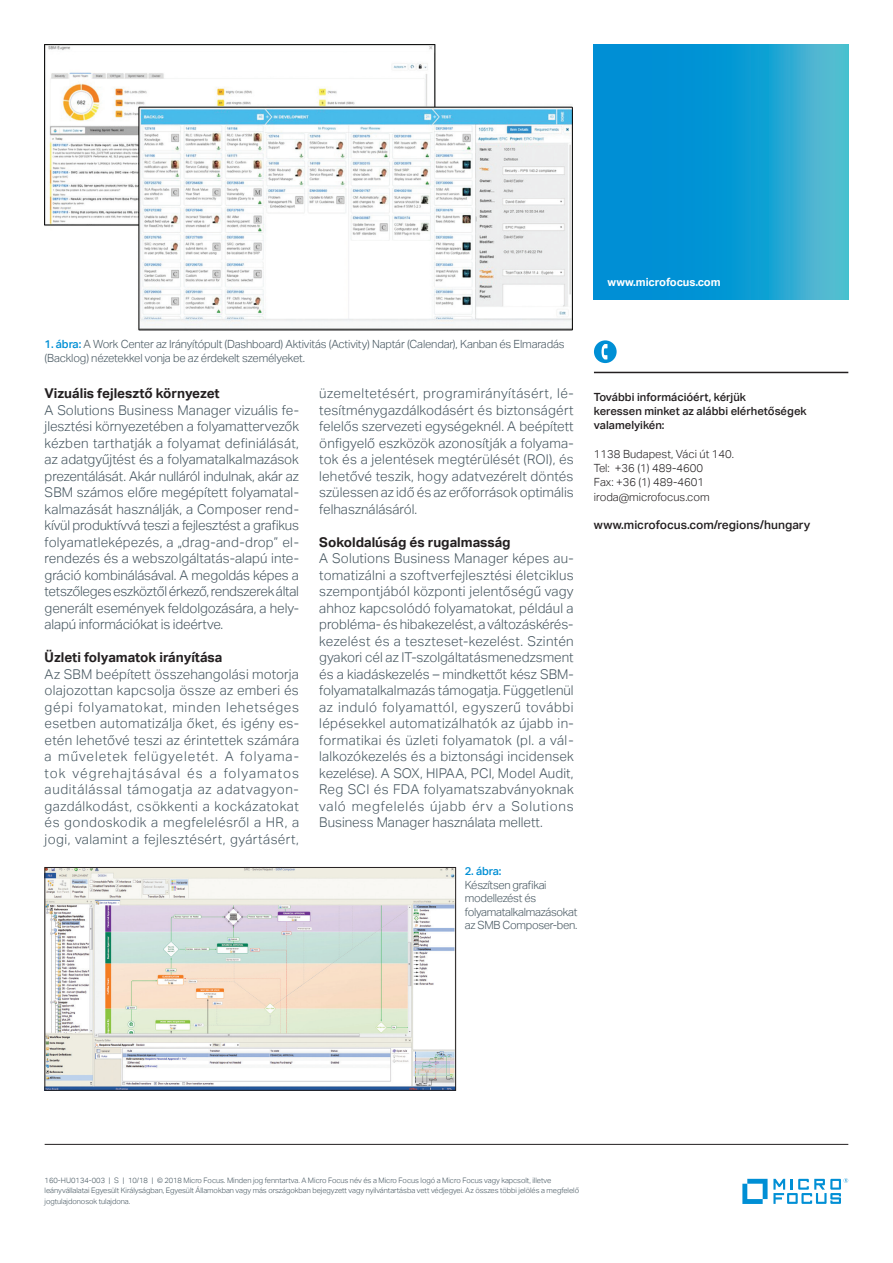
<style>
.page{position:relative;width:893px;height:1263px;background:#fff}
.page>*{position:absolute;margin:0;border:0;box-sizing:border-box;transform-origin:0 0}
.body_9_11{font:300 13.5px/16.5px "Aktiv Grotesk";color:#45555f;text-align:justify}
.subhead_caps_7_5_11{font:700 13.5px "Aktiv Grotesk";color:#231f20}
.caption_7_9_5{font:500 12px "Aktiv Grotesk";color:#231f20}
.Footnote_-_Bold_Ital{font:300 11.25px/13.5px "Aktiv Grotesk";letter-spacing:-.015em;color:#45555f}
.caption_7_9_5-2{font:300 11.25px "Aktiv Grotesk";color:#231f20}
.caption_7_9_5-3{font:500 11.25px/14.2px "Aktiv Grotesk";color:#231f20}
.caption_7_5_9_5_bold{font:700 11.25px "Aktiv Grotesk";letter-spacing:-.01em;color:#fff}
.mousetype-legal_5_7{font:300 7.5px/10.5px "Aktiv Grotesk";letter-spacing:-.005em;color:#45555f}
.s1{font-weight:500;color:#008fd5}
</style>
<div class="page">
<svg style="left:594px;top:45px;width:254px;height:254px;background:#149dd3"></svg>
<hr style="left:45px;top:1144px;width:803px;height:1px;background:#231f20">
<svg style="left:742px;top:1179px;width:25px;height:25px"></svg>
<svg style="left:773px;top:1178px;width:75px;height:26px"></svg>
<img style="left:47px;top:869px;width:407px;height:219px">
<div style="left:45px;top:867px;width:411px;height:223px;border:1px solid #231f20"></div>
<img style="left:45px;top:45px;width:528px;height:286px">
<hr style="left:594px;top:372px;width:254px;height:1px;background:#231f20">
<div style="left:594px;top:340px;width:23px;height:23px;background:#008fd5;border-radius:50%"></div>
<svg style="left:601px;top:344px;width:6px;height:15px"></svg>
<p class="caption_7_5_9_5_bold" style="left:607px;top:275px;width:115px">www.microfocus.com</p>
<p class="Footnote_-_Bold_Ital" style="left:45px;top:338px;width:521px"><span class="s1">1. ábra:</span> A Work Center az Irányítópult (Dashboard) Aktivitás (Activity) Naptár (Calendar), Kanban és Elmaradás (Backlog) nézetekkel vonja be az érdekelt személyeket.</p>
<p class="subhead_caps_7_5_11" style="left:45px;top:385px;width:177px">Vizuális fejlesztő környezet</p>
<p class="body_9_11" style="left:45px;top:402px;width:256px">A Solutions Business Manager vizuális fe&shy;jlesztési környezetében a folyamattervezők kézben tarthatják a folyamat definiálását, az adatgyűjtést és a folyamatalkalmazások prezentálását. Akár nulláról indulnak, akár az SBM számos előre megépített folyamatal&shy;kalmazását használják, a Composer rend&shy;kívül produktívvá teszi a fejlesztést a grafikus folyamatleképezés, a „drag-and-drop” el&shy;rendezés és a webszolgáltatás-alapú inte&shy;gráció kombinálásával. A megoldás képes a tetszőleges eszköztől érkező, rendszerek által generált események feldolgozására, a hely&shy;alapú információkat is ideértve.</p>
<p class="subhead_caps_7_5_11" style="left:45px;top:649px;width:179px">Üzleti folyamatok irányítása</p>
<p class="body_9_11" style="left:45px;top:666px;width:256px">Az SBM beépített összehangolási motorja olajozottan kapcsolja össze az emberi és gépi folyamatokat, minden lehetséges esetben automatizálja őket, és igény es&shy;etén lehetővé teszi az érintettek számára a műveletek felügyeletét. A folyama&shy;tok végrehajtásával és a folyamatos auditálással támogatja az adatvagyon&shy;gazdálkodást, csökkenti a kockázatokat és gondoskodik a megfelelésről a HR, a jogi, valamint a fejlesztésért, gyártásért,</p>
<p class="body_9_11" style="left:319px;top:385px;width:256px">üzemeltetésért, programirányításért, lé&shy;tesítménygazdálkodásért és biztonságért felelős szervezeti egységeknél. A beépített önfigyelő eszközök azonosítják a folyama&shy;tok és a jelentések megtérülését (ROI), és lehetővé teszik, hogy adatvezérelt döntés szülessen az idő és az erőforrások optimális felhasználásáról.</p>
<p class="subhead_caps_7_5_11" style="left:319px;top:534px;width:193px">Sokoldalúság és rugalmasság</p>
<p class="body_9_11" style="left:319px;top:550px;width:256px">A Solutions Business Manager képes au&shy;tomatizálni a szoftverfejlesztési életciklus szempontjából központi jelentőségű vagy ahhoz kapcsolódó folyamatokat, például a probléma- és hibakezelést, a változáskérés&shy;kezelést és a teszteset-kezelést. Szintén gyakori cél az IT-szolgáltatásmenedzsment és a kiadáskezelés – mindkettőt kész SBM&shy;folyamatalkalmazás támogatja. Függetlenül az induló folyamattól, egyszerű további lépésekkel automatizálhatók az újabb in&shy;formatikai és üzleti folyamatok (pl. a vál&shy;lalkozókezelés és a biztonsági incidensek kezelése). A SOX, HIPAA, PCI, Model Audit, Reg SCI és FDA folyamatszabványoknak való megfelelés újabb érv a Solutions Business Manager használata mellett.</p>
<p class="Footnote_-_Bold_Ital" style="left:465px;top:865px;width:114px"><span class="s1">2. ábra:<br></span>Készítsen grafikai modellezést és folyamatalkalmazásokat az SMB Composer-ben.</p>
<p class="caption_7_9_5-3" style="left:594px;top:390px;width:154px">További információért, kérjük</p>
<p class="caption_7_9_5-3" style="left:594px;top:404px;width:214px">keressen minket az alábbi elérhetőségek valamelyikén:</p>
<p class="caption_7_9_5-2" style="left:594px;top:447px;width:142px">1138 Budapest, Váci út 140.</p>
<p class="caption_7_9_5-2" style="left:594px;top:462px;width:111px">Tel: +36 (1) 489-4600</p>
<p class="caption_7_9_5-2" style="left:594px;top:476px;width:112px">Fax: +36 (1) 489-4601</p>
<p class="caption_7_9_5-2" style="left:594px;top:490px;width:117px">iroda@microfocus.com</p>
<p class="caption_7_9_5" style="left:594px;top:518px;width:218px">www.microfocus.com/regions/hungary</p>
<p class="mousetype-legal_5_7" style="left:45px;top:1175px;width:536px">160-HU0134-003 | S | 10/18 | © 2018 Micro Focus. Minden jog fenntartva. A Micro Focus név és a Micro Focus logó a Micro Focus vagy kapcsolt, illetve leányvállalatai Egyesült Királyságban, Egyesült Államokban vagy más országokban bejegyzett vagy nyilvántartásba vett védjegyei. Az összes többi jelölés a megfelelő jogtulajdonosok tulajdona.</p>
</div>
